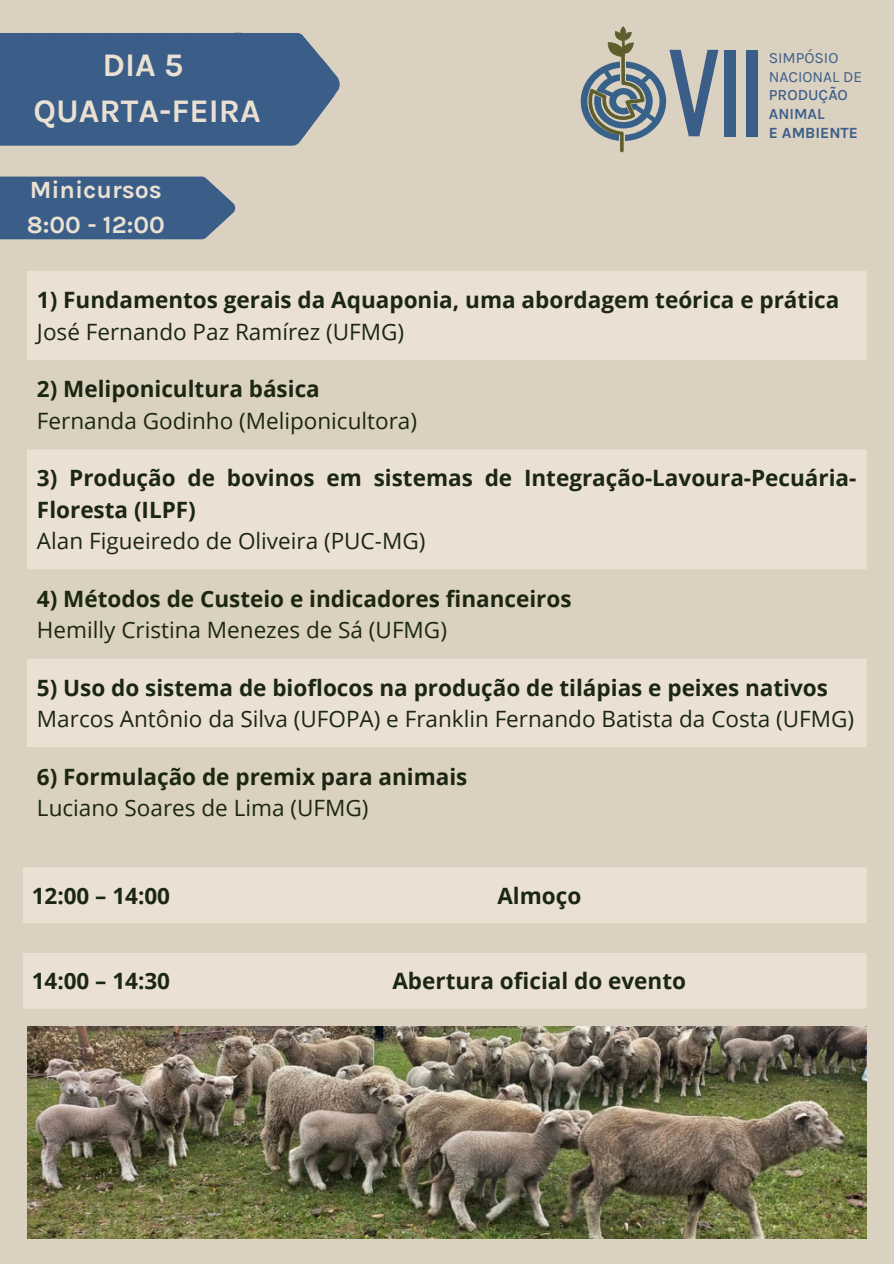
<style>
.page{position:relative;width:894px;height:1264px;background:#fff}
.page>*{position:absolute;margin:0;border:0;box-sizing:border-box;transform-origin:0 0}
.t1{font:106.8px "Oswald";color:#3a5e88}
.t2{font:700 33px/46.2px "Karla";color:#ebe1d3;text-align:center}
.t3{font:700 24.9px/34.7px "Karla";color:#ebe1d3}
.t4{font:700 22.5px/31.5px "Open Sans";color:#1b2710}
.t5{font:22.5px "Open Sans";color:#1b2710}
.t6{font:15.6px/18.6px "Karla";color:#3a5e88}
.t7{font:700 15.6px "Karla";color:#3a5e88}
.s1{font-weight:500}
.s2{font-weight:600}
</style>
<div class="page">
<div style="left:0;top:0;width:893px;height:1263px;background:#dbd1c1"></div>
<div style="left:27px;top:271px;width:839px;height:89px;background:#ebe1d3"></div>
<svg style="left:27px;top:450px;width:839px;height:297px;fill:#ebe1d3"></svg>
<div style="left:0;top:33px;width:340px;height:112px;background:#3a5e88"></div>
<svg style="left:0;top:176px;width:235px;height:63px;background:#44658b"></svg>
<div style="left:23px;top:867px;width:843px;height:55px;background:#ebe1d3"></div>
<div style="left:23px;top:953px;width:843px;height:55px;background:#ebe1d3"></div>
<img style="left:27px;top:1026px;width:838px;height:212px">
<div style="left:580px;top:61px;width:86px;height:80px;background:#386189;border-radius:50%"></div>
<svg style="left:588px;top:26px;width:72px;height:126px"></svg>
<p class="t2" style="left:33px;top:42px;width:229px">DIA 5<br>QUARTA-FEIRA</p>
<p class="t3" style="left:27px;top:173px;width:139px">Minicursos<br>8:00 - 12:00</p>
<p class="t1" style="left:666px;top:9px;width:100px">VII</p>
<p class="t6" style="left:768px;top:49px;width:95px">SIMPÓSIO<br>NACIONAL DE<br><span class="s1">PRODUÇÃO<br></span><span class="s2">ANIMAL</span></p>
<p class="t7" style="left:768px;top:123px;width:91px">E AMBIENTE</p>
<p class="t4" style="left:37px;top:284px;width:803px">1) Fundamentos gerais da Aquaponia, uma abordagem teórica e prática</p>
<h2 class="t5" style="left:37px;top:316px;width:368px">José Fernando Paz Ramírez (UFMG)</h2>
<h1 class="t4" style="left:37px;top:373px;width:284px">2) Meliponicultura básica</h1>
<p class="t5" style="left:37px;top:405px;width:381px">Fernanda Godinho (Meliponicultora)</p>
<p class="t4" style="left:37px;top:462px;width:820px">3) Produção de bovinos em sistemas de Integração-Lavoura-Pecuária-<br>Floresta (ILPF)</p>
<h3 class="t5" style="left:37px;top:525px;width:390px">Alan Figueiredo de Oliveira (PUC-MG)</h3>
<p class="t4" style="left:37px;top:582px;width:536px">4) Métodos de Custeio e indicadores financeiros</p>
<p class="t5" style="left:37px;top:614px;width:411px">Hemilly Cristina Menezes de Sá (UFMG)</p>
<p class="t4" style="left:37px;top:671px;width:792px">5) Uso do sistema de bioflocos na produção de tilápias e peixes nativos</p>
<p class="t5" style="left:37px;top:703px;width:818px">Marcos Antônio da Silva (UFOPA) e Franklin Fernando Batista da Costa (UFMG)</p>
<p class="t4" style="left:37px;top:760px;width:432px">6) Formulação de premix para animais</p>
<p class="t5" style="left:37px;top:792px;width:333px">Luciano Soares de Lima (UFMG)</p>
<p class="t4" style="left:32px;top:879px;width:140px">12:00 – 14:00</p>
<p class="t4" style="left:497px;top:879px;width:85px">Almoço</p>
<p class="t4" style="left:32px;top:964px;width:140px">14:00 – 14:30</p>
<p class="t4" style="left:392px;top:964px;width:295px">Abertura oficial do evento</p>
</div>
